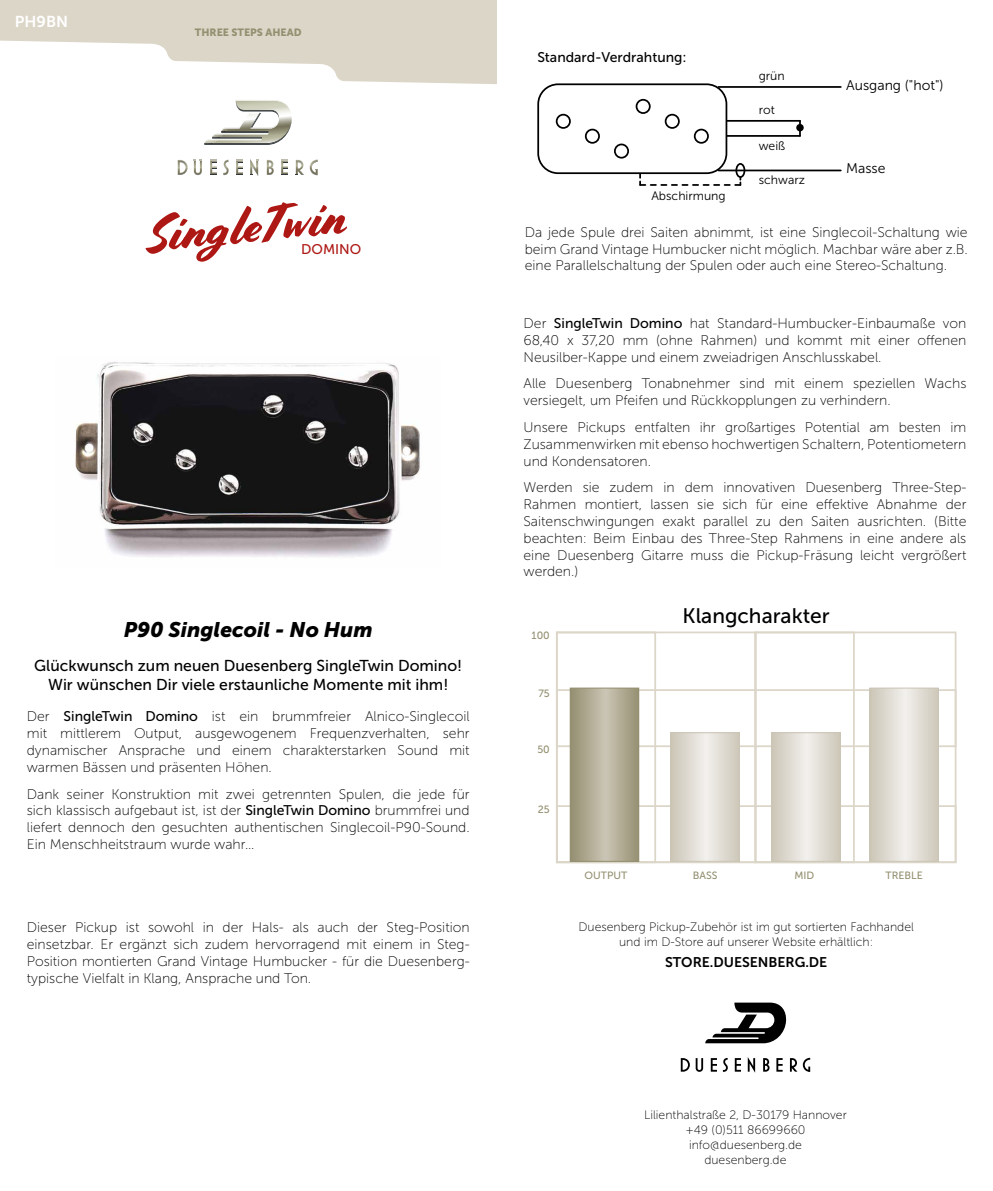
<style>
.page{position:relative;width:993px;height:1191px;background:#fff}
.page>*{position:absolute;margin:0;border:0;box-sizing:border-box;transform-origin:0 0}
.t1{font:50.75px "Cortado";color:#ad1815}
.t2{font:italic 21px "Museo Sans 900";color:#000}
.t3{font:21px "Museo Sans 500";color:#000}
.t4{font:15.75px/18.9px "Museo Sans 500";color:#000;text-align:center}
.t5{font:15.75px "Museo Sans 700";color:#fff}
.t6{font:14px/16.8px "Museo Sans 100";color:#000;text-align:justify}
.t7{font:14px "Museo Sans 500";color:#000}
.t8{font:14px "Museo Sans 700";color:#000}
.t9{font:14px "Museo Sans 300";color:#000}
.t10{font:14px "Museo Sans 500";color:#ad1815}
.t11{font:12.25px/14.7px "Museo Sans 100";color:#000;text-align:center}
.t12{font:12.25px "Museo Sans 300";color:#000}
.t13{font:10.5px "Museo Sans 500";color:#949071}
.t14{font:10.5px "Museo Sans 900";color:#949071}
.s1{font-family:"Museo Sans 500"}
</style>
<div class="page">
<svg style="left:705px;top:1002px;width:81px;height:41px"></svg>
<svg style="left:680px;top:1057px;width:129px;height:15px"></svg>
<div style="left:555px;top:631px;width:101px;height:232px;border:2px solid #dcd6c8"></div>
<div style="left:754px;top:631px;width:100px;height:232px;border:2px solid #dcd6c8"></div>
<div style="left:754px;top:631px;width:202px;height:232px;border:2px solid #dcd6c8"></div>
<div style="left:555px;top:805px;width:401px;height:58px;border:2px solid #dcd6c8"></div>
<div style="left:555px;top:689px;width:401px;height:58px;border:2px solid #dcd6c8"></div>
<svg style="left:572px;top:690px;width:64px;height:169px;background:#b1ab94"></svg>
<div style="left:570px;top:688px;width:68px;height:173px;border:1px solid #949071"></div>
<svg style="left:672px;top:734px;width:65px;height:125px;background:#dfdcd3"></svg>
<div style="left:670px;top:732px;width:69px;height:129px;border:1px solid #cbc5b6"></div>
<svg style="left:773px;top:734px;width:65px;height:125px;background:#e0dcd3"></svg>
<div style="left:771px;top:732px;width:69px;height:129px;border:1px solid #cbc5b6"></div>
<svg style="left:871px;top:690px;width:65px;height:169px;background:#dfdcd3"></svg>
<div style="left:869px;top:688px;width:69px;height:173px;border:1px solid #cbc5b6"></div>
<svg style="left:0;top:0;width:496px;height:84px"></svg>
<div style="left:555px;top:114px;width:15px;height:15px;border:2px solid #000;border-radius:50%"></div>
<div style="left:693px;top:129px;width:15px;height:15px;border:2px solid #000;border-radius:50%"></div>
<div style="left:635px;top:99px;width:15px;height:15px;border:2px solid #000;border-radius:50%"></div>
<div style="left:664px;top:114px;width:15px;height:15px;border:2px solid #000;border-radius:50%"></div>
<div style="left:613px;top:144px;width:15px;height:15px;border:2px solid #000;border-radius:50%"></div>
<div style="left:584px;top:129px;width:15px;height:15px;border:2px solid #000;border-radius:50%"></div>
<div style="left:537px;top:83px;width:190px;height:91px;border:2px solid #000;border-radius:20px"></div>
<hr style="left:718px;top:86px;width:122px;height:2px;background:#000">
<hr style="left:718px;top:170px;width:122px;height:1px;background:#000">
<hr style="left:726px;top:135px;width:73px;height:2px;background:#000">
<hr style="left:726px;top:120px;width:73px;height:2px;background:#000">
<svg style="left:796px;top:121px;width:6px;height:15px"></svg>
<div style="left:796px;top:124px;width:7px;height:7px;border:2px solid #000;border-radius:50%"></div>
<svg style="left:639px;top:174px;width:102px;height:12px"></svg>
<div style="left:735px;top:163px;width:10px;height:15px;border:2px solid #000;border-radius:50%"></div>
<img style="left:75px;top:362px;width:345px;height:195px">
<svg style="left:204px;top:100px;width:88px;height:45px"></svg>
<svg style="left:178px;top:159px;width:126px;height:17px"></svg>
<svg style="left:310px;top:160px;width:7px;height:15px"></svg>
<p class="t5" style="left:15px;top:12px;width:55px">PH9BN</p>
<p class="t14" style="left:195px;top:27px;width:108px">THREE STEPS AHEAD</p>
<h1 class="t1" style="left:144px;top:205px;width:203px;rotate:-5deg">SingleTwin</h1>
<p class="t10" style="left:301px;top:241px;width:62px">DOMINO</p>
<h2 class="t2" style="left:124px;top:618px;width:250px">P90 Singlecoil - No Hum</h2>
<p class="t4" style="left:34px;top:656px;width:429px">Glückwunsch zum neuen Duesenberg SingleTwin Domino!<br>Wir wünschen Dir viele erstaunliche Momente mit ihm!</p>
<p class="t6" style="left:27px;top:708px;width:444px">Der <span class="s1">SingleTwin Domino</span> ist ein brummfreier Alnico-Singlecoil mit mittlerem Output, ausgewogenem Frequenzverhalten, sehr dynamischer Ansprache und einem charakterstarken Sound mit warmen Bässen und präsenten Höhen.</p>
<p class="t6" style="left:27px;top:785px;width:444px">Dank seiner Konstruktion mit zwei getrennten Spulen, die jede für sich klassisch aufgebaut ist, ist der <span class="s1">SingleTwin Domino</span> brummfrei und liefert dennoch den gesuchten authentischen Singlecoil-P90-Sound.<br>Ein Menschheitstraum wurde wahr…</p>
<p class="t6" style="left:27px;top:919px;width:444px">Dieser Pickup ist sowohl in der Hals- als auch der Steg-Position einsetzbar. Er ergänzt sich zudem hervorragend mit einem in Steg-Position montierten Grand Vintage Humbucker - für die Duesenberg&shy;typische Vielfalt in Klang, Ansprache und Ton.</p>
<p class="t7" style="left:537px;top:50px;width:151px">Standard-Verdrahtung:</p>
<p class="t12" style="left:651px;top:189px;width:76px">Abschirmung</p>
<p class="t12" style="left:758px;top:69px;width:27px">grün</p>
<p class="t12" style="left:758px;top:103px;width:18px">rot</p>
<p class="t12" style="left:758px;top:139px;width:28px">weiß</p>
<p class="t12" style="left:758px;top:173px;width:48px">schwarz</p>
<p class="t9" style="left:845px;top:77px;width:99px">Ausgang ("hot")</p>
<p class="t9" style="left:845px;top:161px;width:41px">Masse</p>
<p class="t6" style="left:524px;top:224px;width:444px">Da jede Spule drei Saiten abnimmt, ist eine Singlecoil-Schaltung wie beim Grand Vintage Humbucker nicht möglich. Machbar wäre aber z.B. eine Parallelschaltung der Spulen oder auch eine Stereo-Schaltung.</p>
<p class="t6" style="left:523px;top:315px;width:444px">Der <span class="s1">SingleTwin Domino</span> hat Standard-Humbucker-Einbaumaße von 68,40 x 37,20 mm (ohne Rahmen) und kommt mit einer offenen Neusilber-Kappe und einem zweiadrigen Anschlusskabel.</p>
<p class="t6" style="left:523px;top:375px;width:444px">Alle Duesenberg Tonabnehmer sind mit einem speziellen Wachs versiegelt, um Pfeifen und Rückkopplungen zu verhindern.</p>
<p class="t6" style="left:523px;top:419px;width:444px">Unsere Pickups entfalten ihr großartiges Potential am besten im Zusammenwirken mit ebenso hochwertigen Schaltern, Potentiometern und Kondensatoren.</p>
<p class="t6" style="left:523px;top:479px;width:444px">Werden sie zudem in dem innovativen Duesenberg Three-Step-Rahmen montiert, lassen sie sich für eine effektive Abnahme der Saitenschwingungen exakt parallel zu den Saiten ausrichten. (Bitte beachten: Beim Einbau des Three-Step Rahmens in eine andere als eine Duesenberg Gitarre muss die Pickup-Fräsung leicht vergrößert werden.)</p>
<p class="t13" style="left:531px;top:629px;width:20px">100</p>
<p class="t13" style="left:538px;top:687px;width:13px">75</p>
<p class="t13" style="left:537px;top:743px;width:14px">50</p>
<p class="t13" style="left:537px;top:803px;width:13px">25</p>
<h2 class="t3" style="left:682px;top:604px;width:149px">Klangcharakter</h2>
<p class="t13" style="left:584px;top:870px;width:44px">OUTPUT</p>
<p class="t13" style="left:692px;top:870px;width:26px">BASS</p>
<p class="t13" style="left:794px;top:870px;width:21px">MID</p>
<p class="t13" style="left:885px;top:870px;width:39px">TREBLE</p>
<p class="t11" style="left:578px;top:919px;width:337px">Duesenberg Pickup-Zubehör ist im gut sortierten Fachhandel und im D-Store auf unserer Website erhältlich:</p>
<p class="t8" style="left:665px;top:954px;width:164px">STORE.DUESENBERG.DE</p>
<p class="t11" style="left:644px;top:1108px;width:204px">Lilienthalstraße 2, D-30179 Hannover +49 (0)511 86699660 info@duesenberg.de<br>duesenberg.de</p>
</div>
